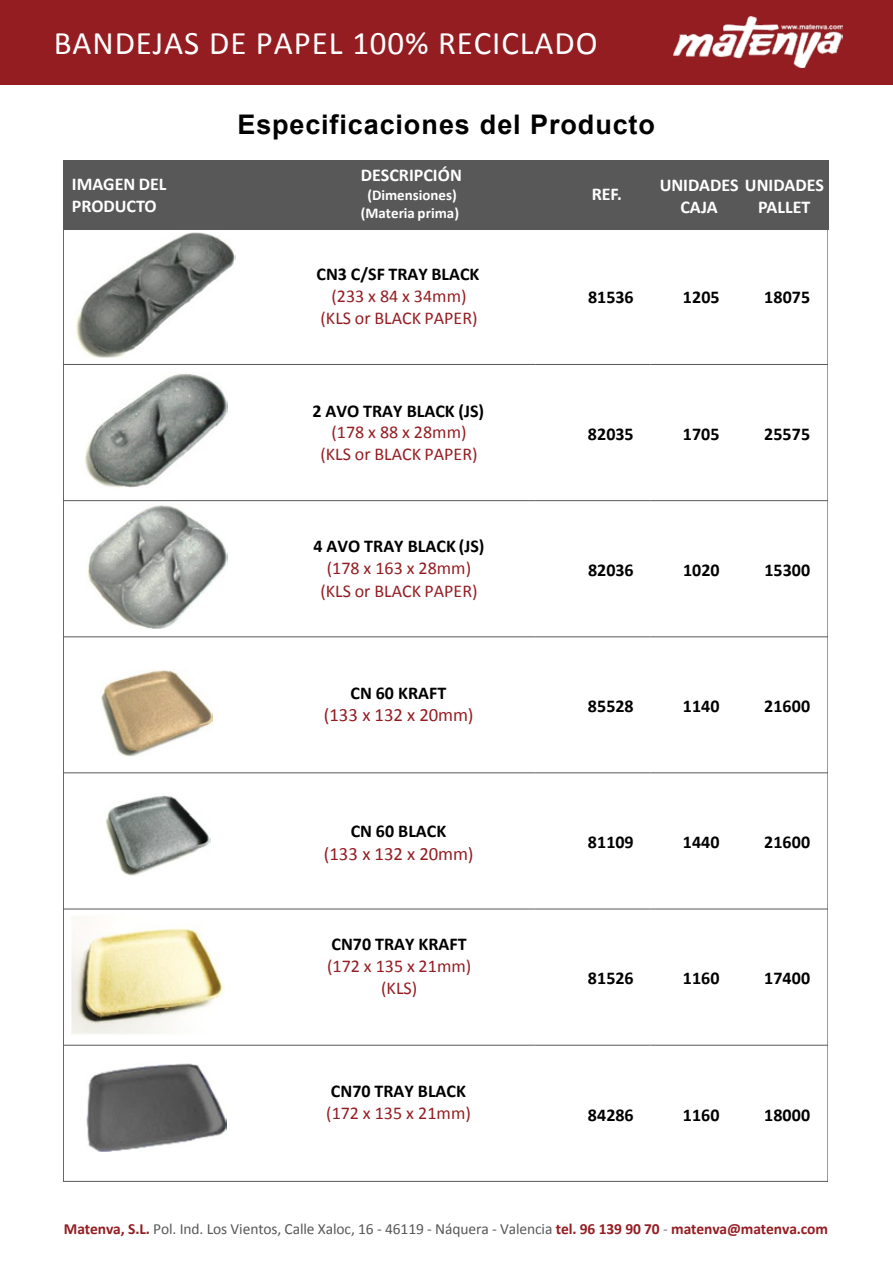
<style>
.page{position:relative;width:893px;height:1264px;background:#fff}
.page>*{position:absolute;margin:0;border:0;box-sizing:border-box;transform-origin:0 0}
.t1{font:33px "Calibri";letter-spacing:.025em;color:#fff}
.t2{font:700 27px "Arial";letter-spacing:.03em;color:#000}
.t3{font:18.75px "Calibri";color:#941d22}
.t4{font:700 18px "Calibri";letter-spacing:.005em;color:#000}
.t5{font:18px/21.9px "Calibri";color:#941d22;text-align:center}
.t6{font:700 18px/21.6px "Calibri";color:#fff}
.t7{font:15.45px "Calibri";letter-spacing:-.005em;color:#585858}
.t8{font:700 15px/18.3px "Calibri";color:#fff;text-align:center}
.s1{font-weight:700;color:#941d22}
.s2{color:#747378}
</style>
<div class="page">
<div style="left:63px;top:160px;width:766px;height:70px;background:#585858"></div>
<hr style="left:63px;top:364px;width:472px;height:1px;background:#585858">
<hr style="left:535px;top:364px;width:115px;height:1px;background:#585858">
<hr style="left:650px;top:364px;width:177px;height:1px;background:#585858">
<hr style="left:63px;top:500px;width:472px;height:1px;background:#585858">
<hr style="left:535px;top:500px;width:115px;height:1px;background:#585858">
<hr style="left:650px;top:500px;width:177px;height:1px;background:#585858">
<hr style="left:63px;top:636px;width:472px;height:1px;background:#585858">
<hr style="left:535px;top:636px;width:115px;height:1px;background:#585858">
<hr style="left:650px;top:636px;width:177px;height:1px;background:#585858">
<hr style="left:63px;top:772px;width:472px;height:1px;background:#585858">
<hr style="left:535px;top:772px;width:115px;height:1px;background:#585858">
<hr style="left:650px;top:772px;width:177px;height:1px;background:#585858">
<hr style="left:63px;top:908px;width:472px;height:1px;background:#585858">
<hr style="left:535px;top:908px;width:115px;height:1px;background:#585858">
<hr style="left:650px;top:908px;width:177px;height:1px;background:#585858">
<hr style="left:63px;top:1044px;width:472px;height:1px;background:#585858">
<hr style="left:535px;top:1044px;width:115px;height:1px;background:#585858">
<hr style="left:650px;top:1044px;width:177px;height:1px;background:#585858">
<hr style="left:63px;top:228px;width:1px;height:953px;background:#585858">
<hr style="left:827px;top:228px;width:1px;height:953px;background:#585858">
<hr style="left:63px;top:1180px;width:764px;height:1px;background:#585858">
<img style="left:100px;top:670px;width:112px;height:86px">
<img style="left:105px;top:795px;width:105px;height:81px">
<img style="left:86px;top:1063px;width:140px;height:87px">
<img style="left:75px;top:232px;width:161px;height:125px">
<img style="left:85px;top:374px;width:142px;height:114px">
<img style="left:87px;top:505px;width:140px;height:124px">
<img style="left:72px;top:917px;width:152px;height:117px">
<div style="left:0;top:0;width:892px;height:84px;background:#941d22"></div>
<img style="left:673px;top:16px;width:169px;height:51px">
<h1 class="t1" style="left:54px;top:23px;width:545px">BANDEJAS DE PAPEL 100% RECICLADO</h1>
<p class="t6" style="left:72px;top:173px;width:96px">IMAGEN DEL<br>PRODUCTO</p>
<h2 class="t2" style="left:237px;top:109px;width:419px">Especificaciones del Producto</h2>
<p class="t6" style="left:361px;top:164px;width:102px">DESCRIPCIÓN</p>
<p class="t8" style="left:361px;top:185px;width:100px">(Dimensiones) (Materia prima)</p>
<p class="t6" style="left:591px;top:183px;width:32px">REF.</p>
<p class="t6" style="left:680px;top:174px;width:145px;text-indent:-21px">UNIDADES UNIDADES<br>CAJA</p>
<p class="t6" style="left:758px;top:196px;width:54px">PALLET</p>
<p class="t4" style="left:316px;top:263px;width:164px">CN3 C/SF TRAY BLACK</p>
<p class="t5" style="left:320px;top:284px;width:158px">(233 x 84 x 34mm) (KLS or BLACK PAPER)</p>
<p class="t4" style="left:588px;top:286px;width:47px">81536</p>
<p class="t4" style="left:683px;top:286px;width:38px">1205</p>
<p class="t4" style="left:764px;top:286px;width:47px">18075</p>
<p class="t4" style="left:312px;top:399px;width:173px">2 AVO TRAY BLACK (JS)</p>
<p class="t5" style="left:320px;top:420px;width:158px">(178 x 88 x 28mm) (KLS or BLACK PAPER)</p>
<p class="t4" style="left:588px;top:422px;width:47px">82035</p>
<p class="t4" style="left:683px;top:422px;width:38px">1705</p>
<p class="t4" style="left:764px;top:422px;width:47px">25575</p>
<p class="t4" style="left:313px;top:535px;width:172px">4 AVO TRAY BLACK (JS)</p>
<p class="t5" style="left:320px;top:557px;width:159px">(178 x 163 x 28mm) (KLS or BLACK PAPER)</p>
<p class="t4" style="left:588px;top:558px;width:47px">82036</p>
<p class="t4" style="left:683px;top:558px;width:38px">1020</p>
<p class="t4" style="left:764px;top:558px;width:47px">15300</p>
<p class="t4" style="left:350px;top:681px;width:97px">CN 60 KRAFT</p>
<p class="t3" style="left:324px;top:703px;width:151px">(133 x 132 x 20mm)</p>
<p class="t4" style="left:351px;top:820px;width:97px">CN 60 BLACK</p>
<p class="t3" style="left:324px;top:841px;width:151px">(133 x 132 x 20mm)</p>
<p class="t4" style="left:331px;top:932px;width:137px">CN70 TRAY KRAFT</p>
<p class="t5" style="left:327px;top:954px;width:145px">(172 x 135 x 21mm) (KLS)</p>
<p class="t4" style="left:588px;top:694px;width:47px">85528</p>
<p class="t4" style="left:683px;top:694px;width:38px">1140</p>
<p class="t4" style="left:764px;top:694px;width:47px">21600</p>
<p class="t4" style="left:588px;top:830px;width:47px">81109</p>
<p class="t4" style="left:683px;top:830px;width:38px">1440</p>
<p class="t4" style="left:764px;top:830px;width:47px">21600</p>
<p class="t4" style="left:588px;top:966px;width:47px">81526</p>
<p class="t4" style="left:683px;top:966px;width:38px">1160</p>
<p class="t4" style="left:764px;top:966px;width:47px">17400</p>
<p class="t4" style="left:331px;top:1079px;width:136px">CN70 TRAY BLACK</p>
<p class="t5" style="left:326px;top:1101px;width:146px">(172 x 135 x 21mm)</p>
<p class="t4" style="left:588px;top:1103px;width:47px">84286</p>
<p class="t4" style="left:683px;top:1103px;width:38px">1160</p>
<p class="t4" style="left:764px;top:1103px;width:47px">18000</p>
<p class="t7" style="left:64px;top:1218px;width:765px"><span class="s1">Matenva, S.L.</span> Pol. Ind. Los Vientos, Calle Xaloc, 16 - 46119 - Náquera - Valencia <span class="s1">tel. 96 139 90 70</span> <span class="s2">-</span> <span class="s1">matenva@matenva.com</span></p>
</div>
